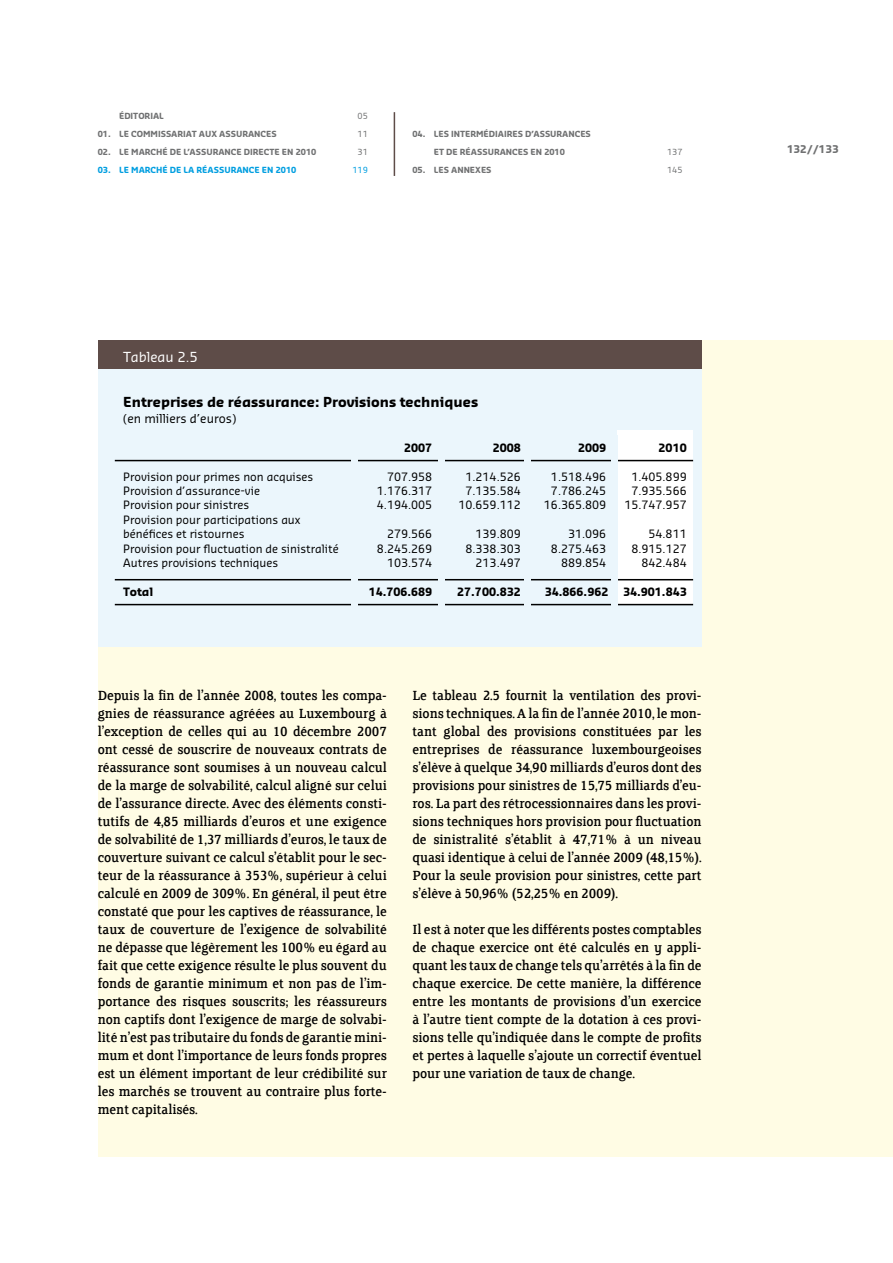
<style>
.page{position:relative;width:893px;height:1263px;background:#fff}
.page>*{position:absolute;margin:0;border:0;box-sizing:border-box;transform-origin:0 0}
.t1{font:15px/18px "Clerkenwell FS";letter-spacing:-.01em;color:#000;text-align:justify}
.t2{font:700 13.5px "Sansa";color:#000}
.t3{font:13.5px "Sansa";color:#fff}
.t4{font:12px "Sansa";color:#000}
.t5{font:11.25px/14.4px "Sansa";color:#000}
.t6{font:700 11.25px "Sansa";color:#000}
.t7{font:700 10.5px "Sansa";color:#707172}
.t8{font:700 8.25px/18px "Sansa";color:#707172;text-align:center}
.t9{font:700 8.25px "Sansa";color:#009ee0}
.t10{font:8.25px "Sansa";color:#707172}
.t11{font:8.25px "Sansa";color:#009ee0}
</style>
<div class="page">
<div style="left:98px;top:340px;width:795px;height:817px;background:#fffce4"></div>
<hr style="left:394px;top:112px;width:1px;height:64px;background:#5e4c48">
<div style="left:98px;top:340px;width:604px;height:306px;background:#ebf6fc"></div>
<div style="left:98px;top:340px;width:604px;height:29px;background:#5e4c48"></div>
<div style="left:618px;top:430px;width:75px;height:174px;background:#fff"></div>
<hr style="left:115px;top:460px;width:578px;height:1px;background:#000">
<hr style="left:115px;top:579px;width:578px;height:1px;background:#000">
<hr style="left:115px;top:604px;width:578px;height:1px;background:#000">
<div style="left:351px;top:445px;width:7px;height:178px;background:#ebf6fc"></div>
<div style="left:525px;top:436px;width:6px;height:187px;background:#ebf6fc"></div>
<div style="left:438px;top:436px;width:6px;height:187px;background:#ebf6fc"></div>
<div style="left:611px;top:436px;width:7px;height:187px;background:#ebf6fc"></div>
<p class="t8" style="left:119px;top:107px;width:46px">ÉDITORIAL</p>
<p class="t10" style="left:357px;top:111px;width:12px">05</p>
<p class="t8" style="left:98px;top:125px;width:180px">01. LE COMMISSARIAT AUX ASSURANCES</p>
<p class="t10" style="left:357px;top:129px;width:12px">11</p>
<p class="t8" style="left:98px;top:143px;width:220px">02. LE MARCHÉ DE L’ASSURANCE DIRECTE EN 2010</p>
<p class="t10" style="left:357px;top:147px;width:12px">31</p>
<p class="t9" style="left:98px;top:165px;width:200px">03. LE MARCHÉ DE LA RÉASSURANCE EN 2010</p>
<p class="t11" style="left:352px;top:165px;width:17px">119</p>
<p class="t8" style="left:412px;top:124px;width:180px">04. LES INTERMÉDIAIRES D’ASSURANCES<br>ET DE RÉASSURANCES EN 2010</p>
<p class="t10" style="left:667px;top:146px;width:17px">137</p>
<p class="t8" style="left:412px;top:160px;width:81px">05. LES ANNEXES</p>
<p class="t10" style="left:667px;top:164px;width:17px">145</p>
<p class="t3" style="left:123px;top:348px;width:76px">Tableau 2.5</p>
<p class="t2" style="left:123px;top:393px;width:357px">Entreprises de réassurance: Provisions techniques</p>
<p class="t4" style="left:123px;top:411px;width:114px">(en milliers d’euros)</p>
<p class="t6" style="left:404px;top:440px;width:30px">2007</p>
<p class="t6" style="left:493px;top:440px;width:30px">2008</p>
<p class="t6" style="left:578px;top:440px;width:30px">2009</p>
<p class="t6" style="left:659px;top:440px;width:30px">2010</p>
<p class="t5" style="left:123px;top:469px;width:192px">Provision pour primes non acquises</p>
<p class="t5" style="left:387px;top:469px;width:47px">707.958</p>
<p class="t5" style="left:465px;top:469px;width:57px">1.214.526</p>
<p class="t5" style="left:551px;top:469px;width:57px">1.518.496</p>
<p class="t5" style="left:631px;top:469px;width:57px">1.405.899</p>
<p class="t5" style="left:123px;top:483px;width:138px">Provision d’assurance-vie</p>
<p class="t5" style="left:377px;top:483px;width:57px">1.176.317</p>
<p class="t5" style="left:465px;top:483px;width:57px">7.135.584</p>
<p class="t5" style="left:551px;top:483px;width:57px">7.786.245</p>
<p class="t5" style="left:631px;top:483px;width:57px">7.935.566</p>
<p class="t5" style="left:123px;top:497px;width:128px">Provision pour sinistres</p>
<p class="t5" style="left:377px;top:497px;width:57px">4.194.005</p>
<p class="t5" style="left:458px;top:497px;width:64px">10.659.112</p>
<p class="t5" style="left:544px;top:497px;width:64px">16.365.809</p>
<p class="t5" style="left:624px;top:497px;width:64px">15.747.957</p>
<p class="t5" style="left:123px;top:512px;width:179px">Provision pour participations aux bénéfices et ristournes</p>
<p class="t5" style="left:387px;top:526px;width:47px">279.566</p>
<p class="t5" style="left:476px;top:526px;width:47px">139.809</p>
<p class="t5" style="left:568px;top:526px;width:40px">31.096</p>
<p class="t5" style="left:648px;top:526px;width:40px">54.811</p>
<p class="t5" style="left:123px;top:541px;width:217px">Provision pour fluctuation de sinistralité</p>
<p class="t5" style="left:377px;top:541px;width:57px">8.245.269</p>
<p class="t5" style="left:465px;top:541px;width:57px">8.338.303</p>
<p class="t5" style="left:551px;top:541px;width:57px">8.275.463</p>
<p class="t5" style="left:631px;top:541px;width:57px">8.915.127</p>
<p class="t5" style="left:123px;top:555px;width:156px">Autres provisions techniques</p>
<p class="t5" style="left:387px;top:555px;width:47px">103.574</p>
<p class="t5" style="left:476px;top:555px;width:47px">213.497</p>
<p class="t5" style="left:561px;top:555px;width:47px">889.854</p>
<p class="t5" style="left:641px;top:555px;width:47px">842.484</p>
<p class="t6" style="left:123px;top:584px;width:32px">Total</p>
<p class="t6" style="left:369px;top:584px;width:65px">14.706.689</p>
<p class="t6" style="left:457px;top:584px;width:65px">27.700.832</p>
<p class="t6" style="left:545px;top:584px;width:65px">34.866.962</p>
<p class="t6" style="left:623px;top:584px;width:65px">34.901.843</p>
<p class="t1" style="left:98px;top:687px;width:291px">Depuis la fin de l’année 2008, toutes les compa&shy;gnies de réassurance agréées au Luxembourg à l’exception de celles qui au 10 décembre 2007 ont cessé de souscrire de nouveaux contrats de réassurance sont soumises à un nouveau calcul de la marge de solvabilité, calcul aligné sur celui de l’assurance directe. Avec des éléments consti&shy;tutifs de 4,85 milliards d’euros et une exigence de solvabilité de 1,37 milliards d’euros, le taux de couverture suivant ce calcul s’établit pour le sec&shy;teur de la réassurance à 353%, supérieur à celui calculé en 2009 de 309%. En général, il peut être constaté que pour les captives de réassurance, le taux de couverture de l’exigence de solvabilité ne dépasse que légèrement les 100% eu égard au fait que cette exigence résulte le plus souvent du fonds de garantie minimum et non pas de l’im&shy;portance des risques souscrits; les réassureurs non captifs dont l’exigence de marge de solvabi&shy;lité n’est pas tributaire du fonds de garantie mini&shy;mum et dont l’importance de leurs fonds propres est un élément important de leur crédibilité sur les marchés se trouvent au contraire plus forte&shy;ment capitalisés.</p>
<p class="t1" style="left:412px;top:687px;width:291px">Le tableau 2.5 fournit la ventilation des provi&shy;sions techniques. A la fin de l’année 2010, le mon&shy;tant global des provisions constituées par les entreprises de réassurance luxembourgeoises s’élève à quelque 34,90 milliards d’euros dont des provisions pour sinistres de 15,75 milliards d’eu&shy;ros. La part des rétrocessionnaires dans les provi&shy;sions techniques hors provision pour fluctuation de sinistralité s’établit à 47,71% à un niveau quasi identique à celui de l’année 2009 (48,15%).<br>Pour la seule provision pour sinistres, cette part s’élève à 50,96% (52,25% en 2009).</p>
<p class="t1" style="left:412px;top:921px;width:291px">Il est à noter que les différents postes comptables de chaque exercice ont été calculés en y appli&shy;quant les taux de change tels qu’arrêtés à la fin de chaque exercice. De cette manière, la différence entre les montants de provisions d’un exercice à l’autre tient compte de la dotation à ces provi&shy;sions telle qu’indiquée dans le compte de profits et pertes à laquelle s’ajoute un correctif éventuel pour une variation de taux de change.</p>
<p class="t7" style="left:787px;top:142px;width:53px">132//133</p>
</div>
